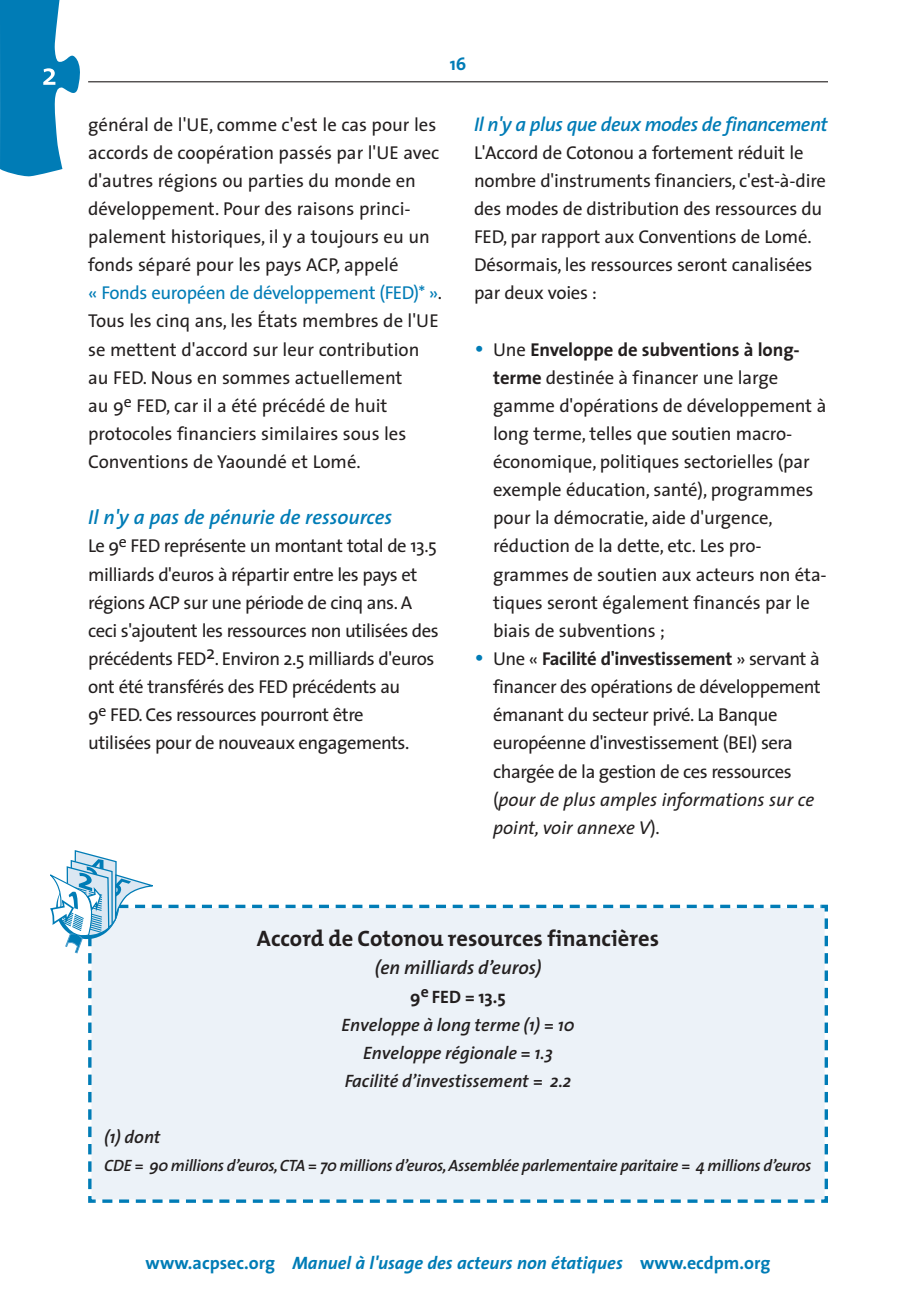
<style>
.page{position:relative;width:918px;height:1312px;background:#fff}
.page>*{position:absolute;margin:0;border:0;box-sizing:border-box;transform-origin:0 0}
.t1{font:700 22.5px "The Mix";color:#231f1f}
.t2{font:italic 600 20.25px "The Sans";color:#007cb6}
.t3{font:italic 600 19.8px "The Sans";letter-spacing:-.025em;color:#007cb6}
.t4{font:italic 600 19.12px "The Sans";color:#231f1f}
.t5{font:18.68px/28.1px "The Sans";letter-spacing:-.01em;color:#231f1f}
.t6{font:italic 600 18px/28.1px "The Sans";color:#231f1f;text-align:center}
.t7{font:italic 700 18px "The Sans";color:#007cb6}
.t8{font:700 18px "The Sans";color:#007cb6}
.t9{font:italic 600 16.43px "The Sans";letter-spacing:-.02em;color:#231f1f}
.s1{color:#007cb6}
.s2{font-size:24.75px;color:#007cb6}
.s3{font-weight:700}
.s4{font-style:italic}
.s5{font-weight:700;font-style:normal}
.s6{font-style:normal}
</style>
<div class="page">
<svg style="left:0;top:0;width:80px;height:177px"></svg>
<hr style="left:88px;top:81px;width:740px;height:1px;background:#231f1f">
<svg style="left:50px;top:851px;width:778px;height:352px"></svg>
<p class="t8" style="left:450px;top:57px;width:18px">16</p>
<p class="t5" style="left:88px;top:112px;width:355px">général de l'UE, comme c'est le cas pour les accords de coopération passés par l'UE avec d'autres régions ou parties du monde en développement. Pour des raisons princi&shy;palement historiques, il y a toujours eu un fonds séparé pour les pays ACP, appelé<br><span class="s1">« Fonds européen de développement (FED)* »</span>.<br>Tous les cinq ans, les États membres de l'UE se mettent d'accord sur leur contribution au FED. Nous en sommes actuellement<br>au 9<sup>e</sup> FED, car il a été précédé de huit protocoles financiers similaires sous les Conventions de Yaoundé et Lomé.</p>
<p class="t2" style="left:88px;top:510px;width:306px">Il n'y a pas de pénurie de ressources</p>
<p class="t5" style="left:88px;top:534px;width:352px">Le 9<sup>e</sup> FED représente un montant total de 13.5 milliards d'euros à répartir entre les pays et régions ACP sur une période de cinq ans. A ceci s'ajoutent les ressources non utilisées des précédents FED2. Environ 2.5 milliards d'euros ont été transférés des FED précédents au<br>9<sup>e</sup> FED. Ces ressources pourront être<br>utilisées pour de nouveaux engagements.</p>
<p class="t3" style="left:474px;top:116px;width:355px">Il n'y a plus que deux modes de financement</p>
<p class="t5" style="left:474px;top:140px;width:353px">L'Accord de Cotonou a fortement réduit le nombre d'instruments financiers, c'est-à-dire des modes de distribution des ressources du FED, par rapport aux Conventions de Lomé.<br>Désormais, les ressources seront canalisées par deux voies :</p>
<p class="t5" style="left:493px;top:337px;width:335px;text-indent:-19px"><span class="s2">•</span> Une <span class="s3">Enveloppe de subventions à long&shy;terme</span> destinée à financer une large gamme d'opérations de développement à long terme, telles que soutien macro&shy;économique, politiques sectorielles (par exemple éducation, santé), programmes pour la démocratie, aide d'urgence, réduction de la dette, etc. Les pro&shy;grammes de soutien aux acteurs non éta&shy;tiques seront également financés par le biais de subventions ;</p>
<p class="t5" style="left:493px;top:646px;width:329px;text-indent:-19px"><span class="s2">•</span> Une « <span class="s3">Facilité d'investissement</span> » servant à financer des opérations de développement émanant du secteur privé. La Banque européenne d'investissement (BEI) sera chargée de la gestion de ces ressources (<span class="s4">pour de plus amples informations sur ce point, voir annexe V</span>).</p>
<p class="t1" style="left:257px;top:930px;width:404px">Accord de Cotonou resources financières</p>
<p class="t4" style="left:375px;top:961px;width:168px">(en milliards d’euros)</p>
<p class="t6" style="left:342px;top:984px;width:235px"><span class="s5">9</span><sup>e</sup> <span class="s5">FED = 13.5<br></span>Enveloppe à long terme (1) = 10<br>Enveloppe régionale = 1.3<br>Facilité d’investissement = 2.2</p>
<p class="t6" style="left:104px;top:1125px;width:58px">(1) dont</p>
<p class="t9" style="left:104px;top:1159px;width:708px">CDE = 90 millions d’euros, CTA = 70 millions d’euros, Assemblée parlementaire paritaire = 4 millions d’euros</p>
<p class="t7" style="left:146px;top:1256px;width:626px"><span class="s6">www.acpsec.org</span> Manuel à l'usage des acteurs non étatiques <span class="s6">www.ecdpm.org</span></p>
</div>
